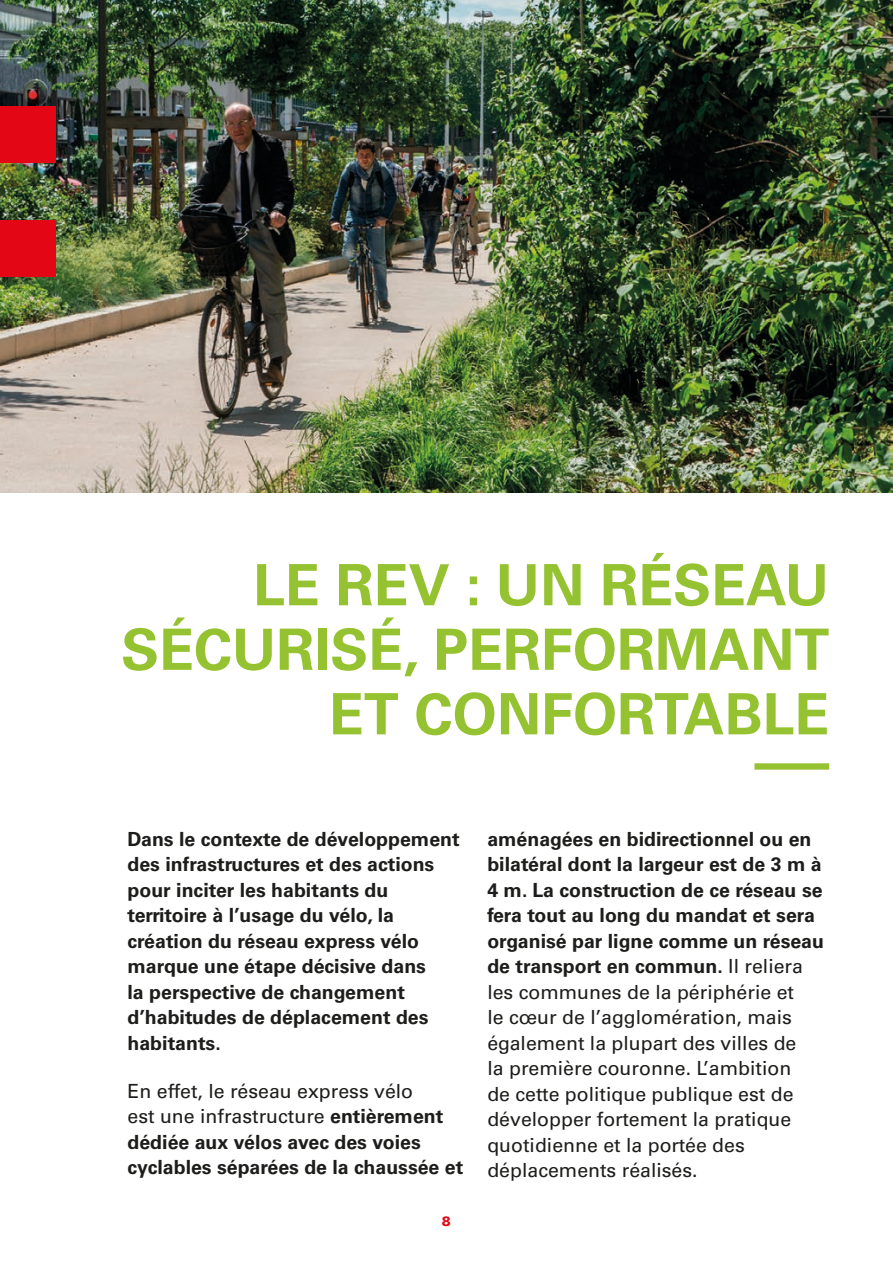
<style>
.page{position:relative;width:893px;height:1263px;background:#fff}
.page>*{position:absolute;margin:0;border:0;box-sizing:border-box;transform-origin:0 0}
.t1{font:700 57px/64.5px "Univers LT Std";color:#95c230;text-align:right}
.t2{font:19.5px/25.5px "Univers LT Std";color:#1d1d1b}
.t3{font:700 19.5px/25.5px "Univers LT Std";color:#1d1d1b}
.t4{font:900 13.5px "Univers";color:#e30614}
.s1{font-weight:400}
.s2{font-weight:700}
</style>
<div class="page">
<img style="left:0;top:0;width:893px;height:492px">
<div style="left:754px;top:763px;width:75px;height:7px;background:#95c230"></div>
<div style="left:0;top:106px;width:55px;height:57px;background:#e30614"></div>
<div style="left:0;top:220px;width:55px;height:56px;background:#e30614"></div>
<h1 class="t1" style="left:121px;top:553px;width:710px">LE REV : UN RÉSEAU<br>SÉCURISÉ, PERFORMANT<br>ET CONFORTABLE</h1>
<p class="t3" style="left:128px;top:826px;width:334px">Dans le contexte de développement des infrastructures et des actions pour inciter les habitants du territoire à l’usage du vélo, la création du réseau express vélo marque une étape décisive dans<br>la perspective de changement d’habitudes de déplacement des habitants.</p>
<p class="t3" style="left:128px;top:1078px;width:337px"><span class="s1">En effet, le réseau express vélo<br>est une infrastructure</span> entièrement dédiée aux vélos avec des voies cyclables séparées de la chaussée et</p>
<p class="t4" style="left:442px;top:1212px;width:11px">8</p>
<p class="t2" style="left:487px;top:826px;width:338px"><span class="s2">aménagées en bidirectionnel ou en bilatéral dont la largeur est de 3 m à<br>4 m. La construction de ce réseau se fera tout au long du mandat et sera organisé par ligne comme un réseau de transport en commun.</span> Il reliera les communes de la périphérie et<br>le cœur de l’agglomération, mais également la plupart des villes de<br>la première couronne. L’ambition<br>de cette politique publique est de développer fortement la pratique quotidienne et la portée des déplacements réalisés.</p>
</div>
